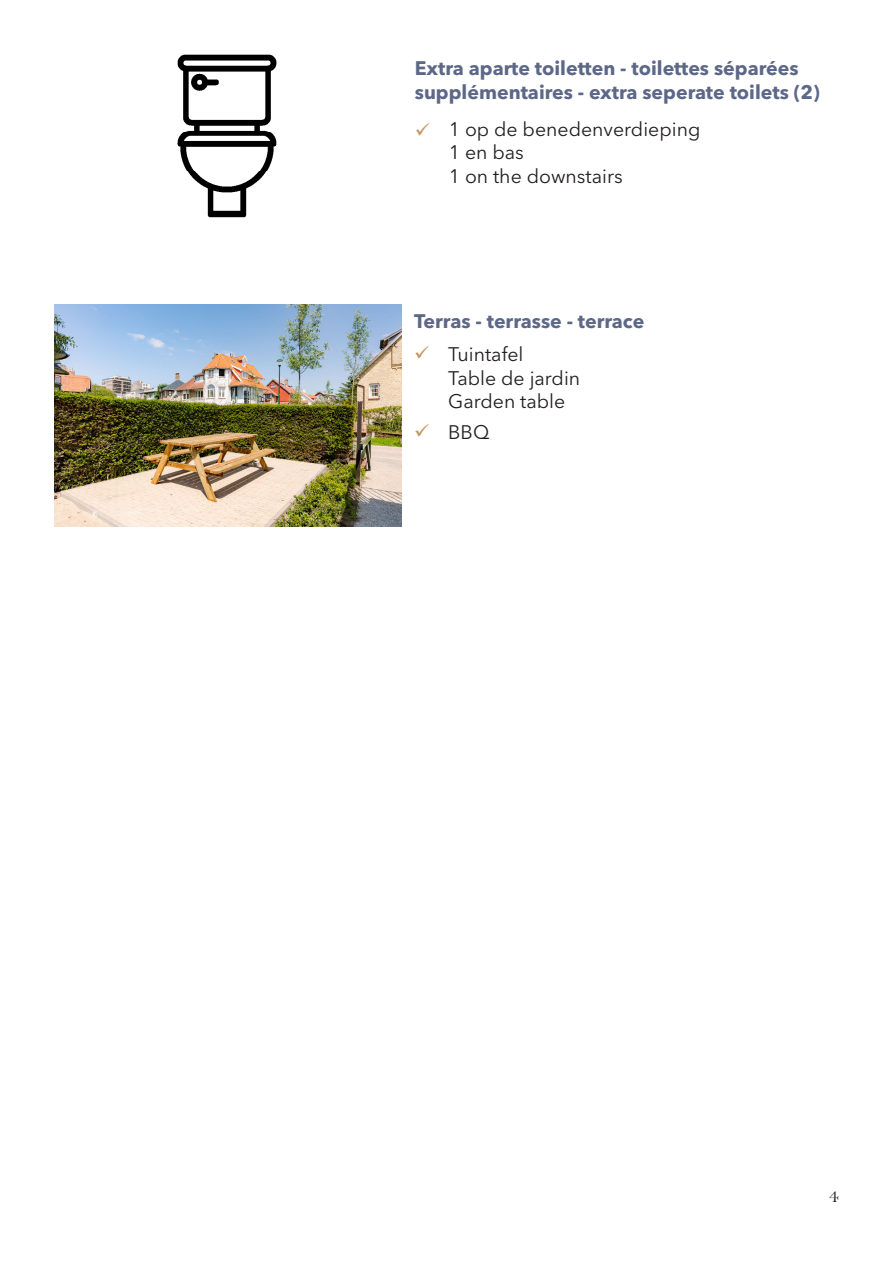
<style>
.page{position:relative;width:893px;height:1263px;background:#fff}
.page>*{position:absolute;margin:0;border:0;box-sizing:border-box;transform-origin:0 0}
.t1{font:700 19.5px/23.4px "Avenir Next LT Pro";color:#5d6787}
.t2{font:19.5px "Avenir Next LT Pro";color:#231f20}
.t3{font:19.5px "Bell";color:#231f20}
</style>
<div class="page">
<img style="left:178px;top:54px;width:99px;height:164px">
<img style="left:54px;top:305px;width:348px;height:221px">
<p class="t1" style="left:415px;top:56px;width:406px">Extra aparte toiletten - toilettes séparées supplémentaires - extra seperate toilets (2)</p>
<p class="t2" style="left:449px;top:118px;width:253px">1 op de benedenverdieping</p>
<p class="t2" style="left:449px;top:141px;width:77px">1 en bas</p>
<p class="t2" style="left:449px;top:164px;width:175px">1 on the downstairs</p>
<p class="t1" style="left:414px;top:309px;width:232px">Terras - terrasse - terrace</p>
<p class="t2" style="left:448px;top:343px;width:77px">Tuintafel</p>
<p class="t2" style="left:448px;top:366px;width:134px">Table de jardin</p>
<p class="t2" style="left:448px;top:389px;width:119px">Garden table</p>
<p class="t2" style="left:448px;top:421px;width:43px">BBQ</p>
<p class="t3" style="left:829px;top:1184px;width:11px">4</p>
</div>
